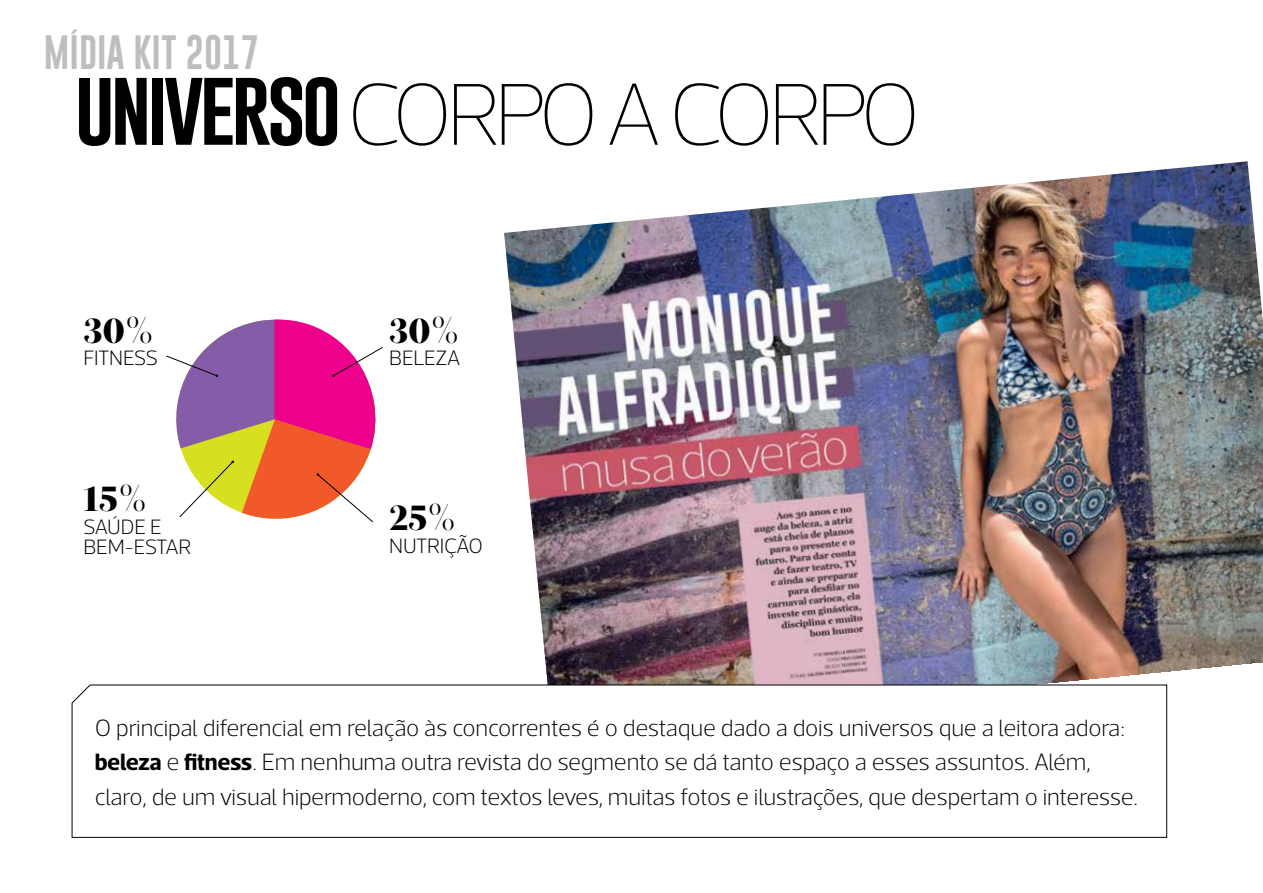
<style>
.page{position:relative;width:1263px;height:893px;background:#fff}
.page>*{position:absolute;margin:0;border:0;box-sizing:border-box;transform-origin:0 0}
.t1{font:100 89.25px "Acto";letter-spacing:-.085em;color:#000}
.t2{font:800 37.5px "Acta Display";letter-spacing:-.01em;color:#000}
.t3{font:35.25px "Gobold";color:#bcbec0}
.t4{font:200 24px/34.5px "Acto";letter-spacing:-.01em;color:#000}
.t5{font:200 21.15px/19.5px "Acto";letter-spacing:-.015em;color:#000}
.s1{font-family:"Gobold";font-weight:400;font-size:78.9px}
.s2{font-weight:400}
.s3{font-weight:700}
</style>
<div class="page">
<svg style="left:166px;top:319px;width:217px;height:203px"></svg>
<img style="left:504px;top:161px;width:759px;height:570px">
<svg style="left:71px;top:684px;width:1096px;height:154px"></svg>
<h3 class="t3" style="left:44px;top:29px;width:217px">MÍDIA KIT 2017</h3>
<h1 class="t1" style="left:74px;top:65px;width:848px"><span class="s1">universo</span>CORPO A CORPO</h1>
<h2 class="t2" style="left:83px;top:307px;width:72px">30<span class="s2">%</span></h2>
<p class="t5" style="left:83px;top:348px;width:76px">FITNESS</p>
<h2 class="t2" style="left:83px;top:476px;width:65px">15<span class="s2">%</span></h2>
<p class="t5" style="left:83px;top:517px;width:109px">SAÚDE E<br>BEM-ESTAR</p>
<h2 class="t2" style="left:389px;top:307px;width:72px">30<span class="s2">%</span></h2>
<p class="t5" style="left:389px;top:348px;width:73px">BELEZA</p>
<h2 class="t2" style="left:389px;top:495px;width:68px">25<span class="s2">%</span></h2>
<p class="t5" style="left:389px;top:536px;width:95px">NUTRIÇÃO</p>
<p class="t4" style="left:95px;top:710px;width:1045px">O principal diferencial em relação às concorrentes é o destaque dado a dois universos que a leitora adora: <span class="s3">beleza</span> e <span class="s3">fitness</span>. Em nenhuma outra revista do segmento se dá tanto espaço a esses assuntos. Além, claro, de um visual hipermoderno, com textos leves, muitas fotos e ilustrações, que despertam o interesse.</p>
</div>
